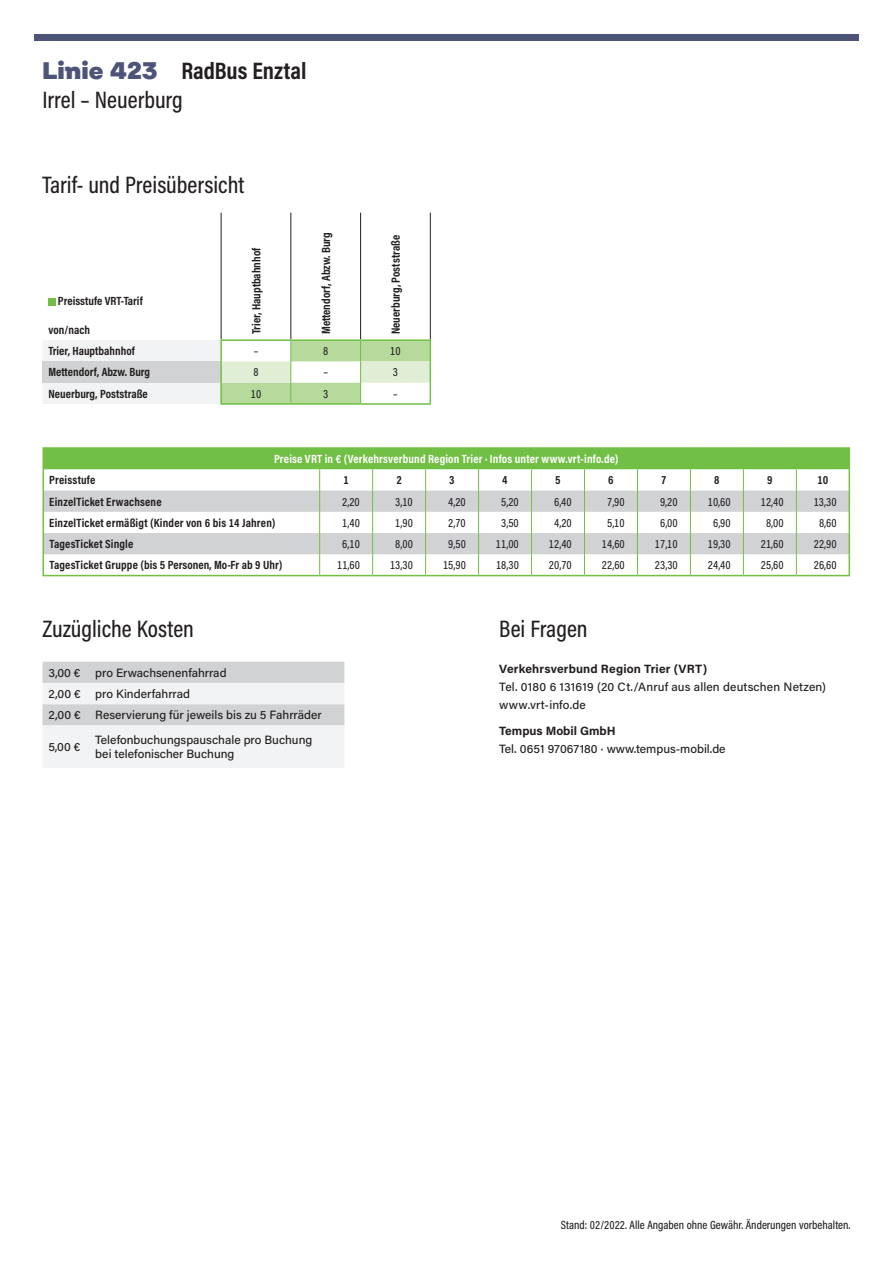
<style>
.page{position:relative;width:893px;height:1263px;background:#fff}
.page>*{position:absolute;margin:0;border:0;box-sizing:border-box;transform-origin:0 0}
.t1{font:500 24px/28.8px "Acumin Pro Cond";color:#231f20}
.t2{font:700 12px "Acumin Pro Cond";color:#231f20}
.t3{font:500 12px/21.3px "Acumin Pro";color:#231f20}
.t4{font:500 12px "Acumin Pro Cond";color:#231f20}
.t5{font:700 12px "Acumin Pro Cond";letter-spacing:.015em;color:#fff}
.t6{font:700 12px "Acumin Pro";letter-spacing:.01em;color:#231f20}
.s1{font-family:"Salvatore";font-weight:900;color:#4d5478}
.s2{font-weight:700}
</style>
<div class="page">
<div style="left:34px;top:34px;width:825px;height:6px;background:#4d5478"></div>
<hr style="left:220px;top:403px;width:71px;height:2px;background:#71bf44">
<hr style="left:291px;top:403px;width:70px;height:2px;background:#71bf44">
<hr style="left:361px;top:403px;width:70px;height:2px;background:#71bf44">
<svg style="left:43px;top:213px;width:388px;height:191px"></svg>
<div style="left:49px;top:298px;width:7px;height:7px;background:#71bf44"></div>
<div style="left:43px;top:448px;width:806px;height:21px;background:#71bf44"></div>
<svg style="left:44px;top:469px;width:805px;height:106px"></svg>
<svg style="left:44px;top:490px;width:805px;height:64px;fill:#d1d2d4"></svg>
<hr style="left:43px;top:447px;width:277px;height:2px;background:#71bf44">
<hr style="left:320px;top:447px;width:53px;height:2px;background:#71bf44">
<hr style="left:373px;top:447px;width:53px;height:2px;background:#71bf44">
<hr style="left:426px;top:447px;width:53px;height:2px;background:#71bf44">
<hr style="left:479px;top:447px;width:52px;height:2px;background:#71bf44">
<hr style="left:531px;top:447px;width:53px;height:2px;background:#71bf44">
<hr style="left:584px;top:447px;width:53px;height:2px;background:#71bf44">
<hr style="left:637px;top:447px;width:53px;height:2px;background:#71bf44">
<hr style="left:690px;top:447px;width:53px;height:2px;background:#71bf44">
<hr style="left:743px;top:447px;width:53px;height:2px;background:#71bf44">
<hr style="left:796px;top:447px;width:54px;height:2px;background:#71bf44">
<svg style="left:43px;top:469px;width:1px;height:106px"></svg>
<svg style="left:849px;top:449px;width:1px;height:126px"></svg>
<hr style="left:43px;top:575px;width:277px;height:1px;background:#71bf44">
<hr style="left:320px;top:575px;width:53px;height:1px;background:#71bf44">
<hr style="left:373px;top:575px;width:53px;height:1px;background:#71bf44">
<hr style="left:426px;top:575px;width:53px;height:1px;background:#71bf44">
<hr style="left:479px;top:575px;width:52px;height:1px;background:#71bf44">
<hr style="left:531px;top:575px;width:53px;height:1px;background:#71bf44">
<hr style="left:584px;top:575px;width:53px;height:1px;background:#71bf44">
<hr style="left:637px;top:575px;width:53px;height:1px;background:#71bf44">
<hr style="left:690px;top:575px;width:53px;height:1px;background:#71bf44">
<hr style="left:743px;top:575px;width:53px;height:1px;background:#71bf44">
<hr style="left:796px;top:575px;width:54px;height:1px;background:#71bf44">
<svg style="left:319px;top:469px;width:1px;height:106px"></svg>
<svg style="left:372px;top:469px;width:1px;height:106px"></svg>
<svg style="left:425px;top:469px;width:1px;height:106px"></svg>
<svg style="left:478px;top:469px;width:1px;height:106px"></svg>
<svg style="left:531px;top:469px;width:1px;height:106px"></svg>
<svg style="left:584px;top:469px;width:1px;height:106px"></svg>
<svg style="left:637px;top:469px;width:1px;height:106px"></svg>
<svg style="left:690px;top:469px;width:1px;height:106px"></svg>
<svg style="left:743px;top:469px;width:1px;height:106px"></svg>
<svg style="left:796px;top:469px;width:1px;height:106px"></svg>
<svg style="left:43px;top:662px;width:301px;height:106px"></svg>
<h1 class="t1" style="left:43px;top:56px;width:266px"><span class="s1">Linie 423</span> <span class="s2">RadBus Enztal<br></span>Irrel – Neuerburg</h1>
<h1 class="t1" style="left:43px;top:170px;width:203px">Tarif- und Preisübersicht</h1>
<p class="t2" style="left:58px;top:293px;width:86px">Preisstufe VRT-Tarif</p>
<p class="t2" style="left:49px;top:322px;width:43px">von/nach</p>
<p class="t2" style="left:248px;top:334px;width:88px;rotate:-90deg">Trier, Hauptbahnhof</p>
<p class="t2" style="left:318px;top:334px;width:103px;rotate:-90deg">Mettendorf, Abzw. Burg</p>
<p class="t2" style="left:388px;top:334px;width:101px;rotate:-90deg">Neuerburg, Poststraße</p>
<p class="t2" style="left:49px;top:343px;width:88px">Trier, Hauptbahnhof</p>
<p class="t4" style="left:254px;top:343px;width:6px">–</p>
<p class="t4" style="left:323px;top:343px;width:7px">8</p>
<p class="t4" style="left:390px;top:343px;width:12px">10</p>
<p class="t2" style="left:49px;top:364px;width:103px">Mettendorf, Abzw. Burg</p>
<p class="t4" style="left:253px;top:365px;width:7px">8</p>
<p class="t4" style="left:323px;top:365px;width:6px">–</p>
<p class="t4" style="left:393px;top:365px;width:7px">3</p>
<p class="t2" style="left:49px;top:385px;width:101px">Neuerburg, Poststraße</p>
<p class="t4" style="left:251px;top:386px;width:12px">10</p>
<p class="t4" style="left:323px;top:386px;width:7px">3</p>
<p class="t4" style="left:393px;top:386px;width:6px">–</p>
<p class="t5" style="left:274px;top:451px;width:346px">Preise VRT in € (Verkehrsverbund Region Trier · Infos unter www.vrt-info.de)</p>
<p class="t2" style="left:49px;top:472px;width:48px">Preisstufe</p>
<p class="t2" style="left:343px;top:472px;width:7px">1</p>
<p class="t2" style="left:396px;top:472px;width:7px">2</p>
<p class="t2" style="left:449px;top:472px;width:7px">3</p>
<p class="t2" style="left:502px;top:472px;width:7px">4</p>
<p class="t2" style="left:555px;top:472px;width:7px">5</p>
<p class="t2" style="left:608px;top:472px;width:7px">6</p>
<p class="t2" style="left:661px;top:472px;width:7px">7</p>
<p class="t2" style="left:714px;top:472px;width:7px">8</p>
<p class="t2" style="left:767px;top:472px;width:7px">9</p>
<p class="t2" style="left:817px;top:472px;width:12px">10</p>
<p class="t2" style="left:49px;top:493px;width:114px">EinzelTicket Erwachsene</p>
<p class="t4" style="left:342px;top:494px;width:19px">2,20</p>
<p class="t4" style="left:395px;top:494px;width:19px">3,10</p>
<p class="t4" style="left:448px;top:494px;width:19px">4,20</p>
<p class="t4" style="left:501px;top:494px;width:19px">5,20</p>
<p class="t4" style="left:554px;top:494px;width:19px">6,40</p>
<p class="t4" style="left:607px;top:494px;width:19px">7,90</p>
<p class="t4" style="left:660px;top:494px;width:19px">9,20</p>
<p class="t4" style="left:708px;top:494px;width:24px">10,60</p>
<p class="t4" style="left:761px;top:494px;width:24px">12,40</p>
<p class="t4" style="left:814px;top:494px;width:24px">13,30</p>
<p class="t2" style="left:49px;top:515px;width:228px">EinzelTicket ermäßigt (Kinder von 6 bis 14 Jahren)</p>
<p class="t4" style="left:342px;top:515px;width:19px">1,40</p>
<p class="t4" style="left:395px;top:515px;width:19px">1,90</p>
<p class="t4" style="left:448px;top:515px;width:19px">2,70</p>
<p class="t4" style="left:501px;top:515px;width:19px">3,50</p>
<p class="t4" style="left:554px;top:515px;width:19px">4,20</p>
<p class="t4" style="left:607px;top:515px;width:19px">5,10</p>
<p class="t4" style="left:660px;top:515px;width:19px">6,00</p>
<p class="t4" style="left:713px;top:515px;width:19px">6,90</p>
<p class="t4" style="left:766px;top:515px;width:19px">8,00</p>
<p class="t4" style="left:819px;top:515px;width:19px">8,60</p>
<p class="t2" style="left:49px;top:536px;width:85px">TagesTicket Single</p>
<p class="t4" style="left:342px;top:536px;width:19px">6,10</p>
<p class="t4" style="left:395px;top:536px;width:19px">8,00</p>
<p class="t4" style="left:448px;top:536px;width:19px">9,50</p>
<p class="t4" style="left:496px;top:536px;width:24px">11,00</p>
<p class="t4" style="left:549px;top:536px;width:24px">12,40</p>
<p class="t4" style="left:602px;top:536px;width:24px">14,60</p>
<p class="t4" style="left:655px;top:536px;width:24px">17,10</p>
<p class="t4" style="left:708px;top:536px;width:24px">19,30</p>
<p class="t4" style="left:761px;top:536px;width:24px">21,60</p>
<p class="t4" style="left:814px;top:536px;width:24px">22,90</p>
<p class="t2" style="left:49px;top:557px;width:235px">TagesTicket Gruppe (bis 5 Personen, Mo-Fr ab 9 Uhr)</p>
<p class="t4" style="left:337px;top:557px;width:24px">11,60</p>
<p class="t4" style="left:390px;top:557px;width:24px">13,30</p>
<p class="t4" style="left:443px;top:557px;width:24px">15,90</p>
<p class="t4" style="left:496px;top:557px;width:24px">18,30</p>
<p class="t4" style="left:549px;top:557px;width:24px">20,70</p>
<p class="t4" style="left:602px;top:557px;width:24px">22,60</p>
<p class="t4" style="left:655px;top:557px;width:24px">23,30</p>
<p class="t4" style="left:708px;top:557px;width:24px">24,40</p>
<p class="t4" style="left:761px;top:557px;width:24px">25,60</p>
<p class="t4" style="left:814px;top:557px;width:24px">26,60</p>
<h1 class="t1" style="left:43px;top:613px;width:153px">Zuzügliche Kosten</h1>
<h1 class="t1" style="left:499px;top:613px;width:90px">Bei Fragen</h1>
<p class="t6" style="left:499px;top:660px;width:209px">Verkehrsverbund Region Trier (VRT)</p>
<p class="t3" style="left:499px;top:677px;width:328px;line-height:18px">Tel. 0180 6 131619 (20 Ct./Anruf aus allen deutschen Netzen) www.vrt-info.de</p>
<p class="t6" style="left:499px;top:722px;width:118px">Tempus Mobil GmbH</p>
<p class="t3" style="left:499px;top:738px;width:228px">Tel. 0651 97067180 · www.tempus-mobil.de</p>
<p class="t3" style="left:49px;top:661px;width:275px">3,00 € pro Erwachsenenfahrrad<br>2,00 € pro Kinderfahrrad<br>2,00 € Reservierung für jeweils bis zu 5 Fahrräder</p>
<p class="t3" style="left:49px;top:736px;width:33px">5,00 €</p>
<p class="t3" style="left:95px;top:732px;width:219px;line-height:14.4px">Telefonbuchungspauschale pro Buchung bei telefonischer Buchung</p>
<p class="t4" style="left:561px;top:1217px;width:291px">Stand: 02/2022. Alle Angaben ohne Gewähr. Änderungen vorbehalten.</p>
</div>
